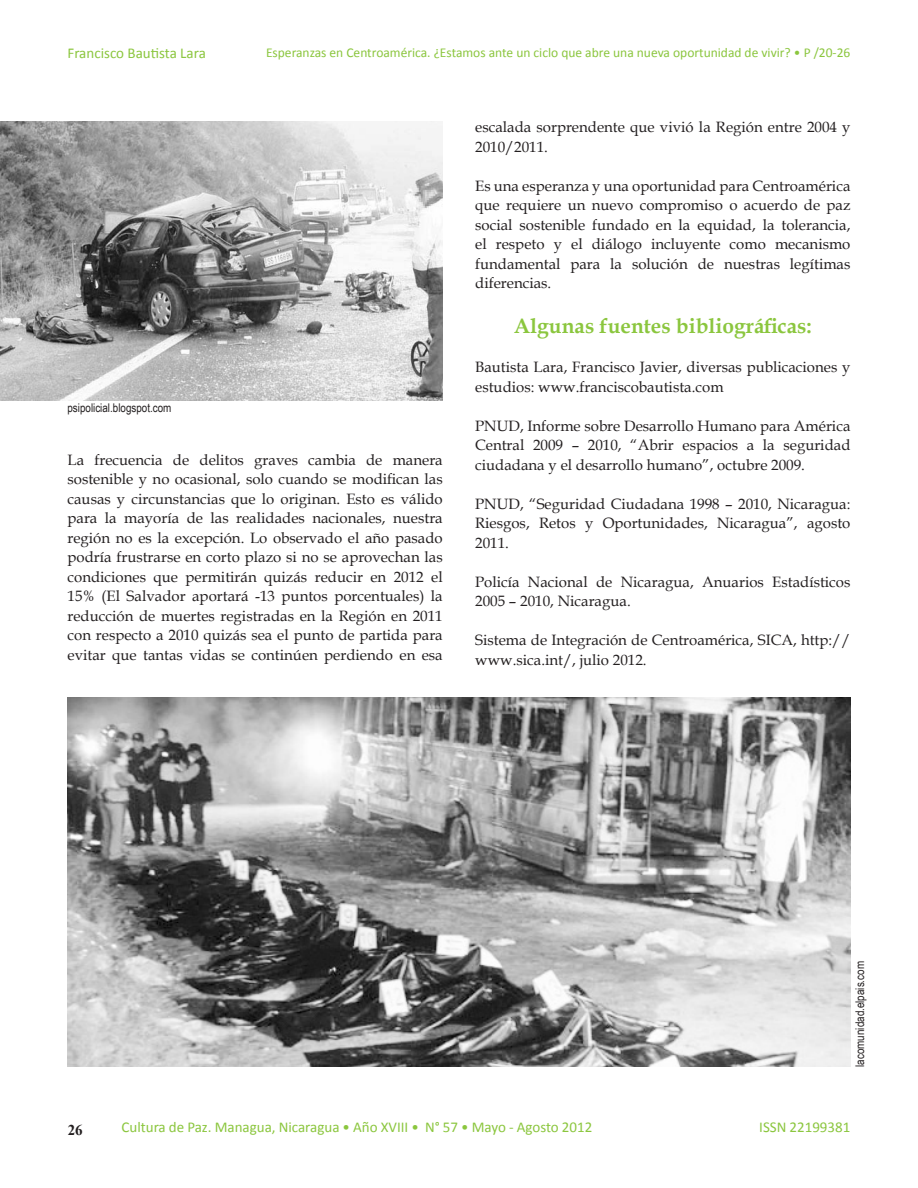
<style>
.page{position:relative;width:918px;height:1188px;background:#fff}
.page>*{position:absolute;margin:0;border:0;box-sizing:border-box;transform-origin:0 0}
.t1{font:700 21px "Book Antiqua";color:#8bc63e}
.t2{font:15px/19.5px "Book Antiqua";color:#231f20;text-align:justify}
.t3{font:15px "Calibri";color:#8bc63e}
.t4{font:700 15px "Times New Roman";color:#231f20}
.t5{font:13.5px "Calibri";color:#8bc63e}
.t6{font:12px "Arial Narrow";color:#231f20}
</style>
<div class="page">
<img style="left:68px;top:697px;width:782px;height:370px">
<img style="left:0;top:122px;width:443px;height:279px">
<p class="t3" style="left:68px;top:44px;width:140px">Francisco Bautista Lara</p>
<p class="t5" style="left:266px;top:44px;width:586px">Esperanzas en Centroamérica. ¿Estamos ante un ciclo que abre una nueva oportunidad de vivir? • P /20-26</p>
<p class="t6" style="left:68px;top:399px;width:105px">psipolicial.blogspot.com</p>
<p class="t2" style="left:68px;top:450px;width:377px">La frecuencia de delitos graves cambia de manera sostenible y no ocasional, solo cuando se modifican las causas y circunstancias que lo originan. Esto es válido para la mayoría de las realidades nacionales, nuestra región no es la excepción. Lo observado el año pasado podría frustrarse en corto plazo si no se aprovechan las condiciones que permitirán quizás reducir en 2012 el 15% (El Salvador aportará -13 puntos porcentuales) la reducción de muertes registradas en la Región en 2011 con respecto a 2010 quizás sea el punto de partida para evitar que tantas vidas se continúen perdiendo en esa</p>
<p class="t2" style="left:475px;top:117px;width:377px">escalada sorprendente que vivió la Región entre 2004 y<br>2010/2011.</p>
<p class="t2" style="left:475px;top:176px;width:377px">Es una esperanza y una oportunidad para Centroamérica que requiere un nuevo compromiso o acuerdo de paz social sostenible fundado en la equidad, la tolerancia, el respeto y el diálogo incluyente como mecanismo fundamental para la solución de nuestras legítimas diferencias.</p>
<h1 class="t1" style="left:514px;top:312px;width:300px">Algunas fuentes bibliográficas:</h1>
<p class="t2" style="left:475px;top:357px;width:377px">Bautista Lara, Francisco Javier, diversas publicaciones y estudios: www.franciscobautista.com</p>
<p class="t2" style="left:475px;top:415px;width:377px">PNUD, Informe sobre Desarrollo Humano para América Central 2009 – 2010, “Abrir espacios a la seguridad ciudadana y el desarrollo humano”, octubre 2009.</p>
<p class="t2" style="left:475px;top:493px;width:377px">PNUD, “Seguridad Ciudadana 1998 – 2010, Nicaragua:<br>Riesgos, Retos y Oportunidades, Nicaragua”, agosto 2011.</p>
<p class="t2" style="left:475px;top:571px;width:377px">Policía Nacional de Nicaragua, Anuarios Estadísticos<br>2005 – 2010, Nicaragua.</p>
<p class="t2" style="left:475px;top:630px;width:377px">Sistema de Integración de Centroamérica, SICA, http:// www.sica.int/, julio 2012.</p>
<p class="t6" style="left:851px;top:1067px;width:107px;rotate:-90deg">lacomunidad.elpais.com</p>
<p class="t4" style="left:68px;top:1120px;width:16px">26</p>
<p class="t3" style="left:122px;top:1118px;width:472px">Cultura de Paz. Managua, Nicaragua • Año XVIII • N° 57 • Mayo - Agosto 2012</p>
<p class="t3" style="left:759px;top:1118px;width:93px">ISSN 22199381</p>
</div>
